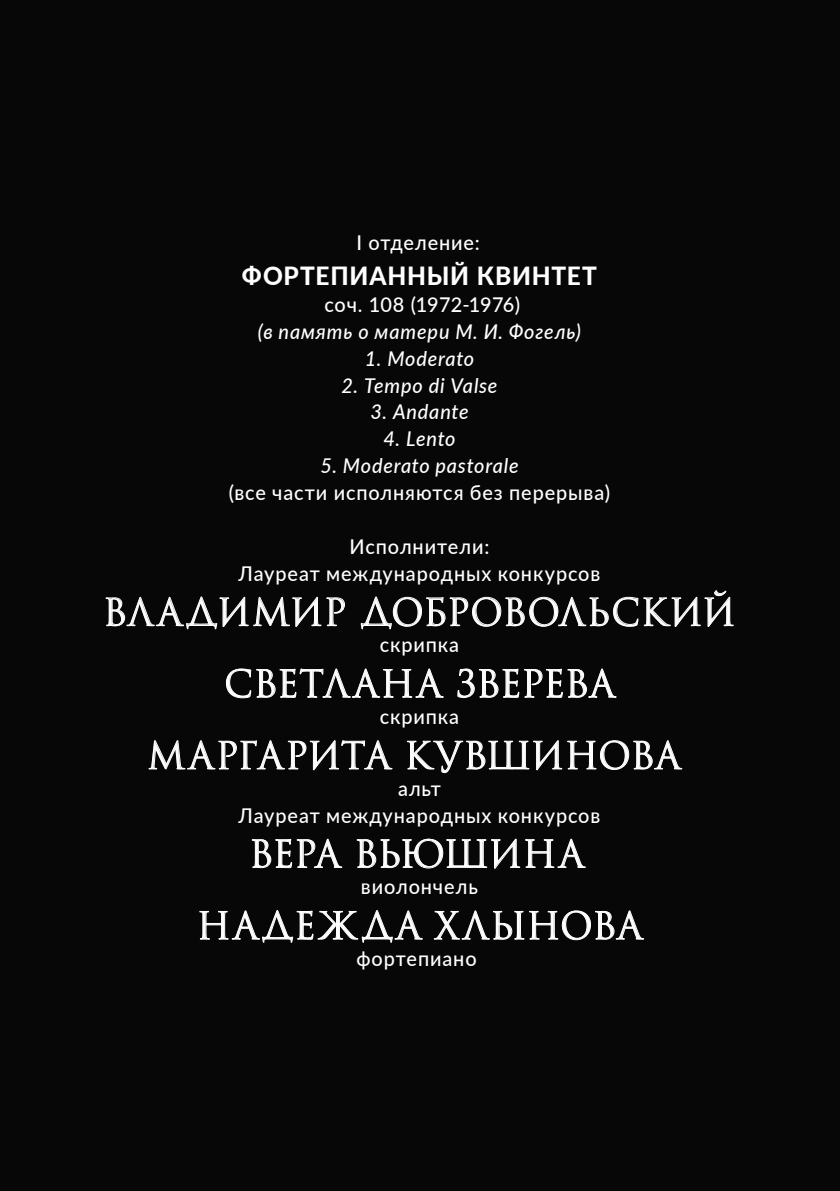
<style>
.page{position:relative;width:840px;height:1191px;background:#fff}
.page>*{position:absolute;margin:0;border:0;box-sizing:border-box;transform-origin:0 0}
.t1{font:36.8px "Romul";letter-spacing:.005em;color:#fff}
.t2{font:36.8px "Romul";letter-spacing:.04em;color:#fff}
.t3{font:800 25px "Lato";letter-spacing:.03em;color:#fff}
.t4{font:500 20.4px/26.8px "Lato";letter-spacing:.045em;color:#fff;text-align:center}
.t5{font:italic 500 20.4px "Lato";letter-spacing:.04em;color:#fff}
.t6{font:500 20.4px "Lato";letter-spacing:.01em;color:#fff}
</style>
<div class="page">
<div style="left:0;top:0;width:839px;height:1191px;background:#070707"></div>
<svg style="left:105px;top:596px;width:240px;height:34px"></svg>
<svg style="left:360px;top:590px;width:373px;height:40px"></svg>
<svg style="left:226px;top:668px;width:218px;height:31px"></svg>
<svg style="left:457px;top:668px;width:159px;height:31px"></svg>
<svg style="left:148px;top:740px;width:244px;height:31px"></svg>
<svg style="left:407px;top:740px;width:275px;height:34px"></svg>
<svg style="left:251px;top:838px;width:91px;height:31px"></svg>
<svg style="left:356px;top:838px;width:230px;height:31px"></svg>
<svg style="left:199px;top:910px;width:224px;height:33px"></svg>
<svg style="left:433px;top:910px;width:211px;height:31px"></svg>
<p class="t4" style="left:356px;top:228px;width:125px">I отделение:</p>
<p class="t3" style="left:242px;top:257px;width:356px">ФОРТЕПИАННЫЙ КВИНТЕТ</p>
<p class="t6" style="left:324px;top:290px;width:197px">соч. 108 (1972-1976)</p>
<p class="t5" style="left:258px;top:317px;width:324px">(в память о матери М. И. Фогель)</p>
<p class="t5" style="left:364px;top:343px;width:111px">1. Moderato</p>
<p class="t5" style="left:341px;top:370px;width:157px">2. Tempo di Valse</p>
<p class="t5" style="left:370px;top:397px;width:100px">3. Andante</p>
<p class="t5" style="left:383px;top:424px;width:73px">4. Lento</p>
<p class="t5" style="left:320px;top:451px;width:199px">5. Moderato pastorale</p>
<p class="t4" style="left:229px;top:478px;width:382px">(все части исполняются без перерыва)</p>
<p class="t4" style="left:238px;top:532px;width:363px">Исполнители:<br>Лауреат международных конкурсов</p>
<h1 class="t1" style="left:103px;top:590px;width:634px">Владимир ДОБРОВОЛЬСКИЙ</h1>
<p class="t4" style="left:379px;top:630px;width:81px">скрипка</p>
<h1 class="t1" style="left:224px;top:662px;width:392px">Светлана ЗВЕРЕВА</h1>
<p class="t4" style="left:379px;top:702px;width:81px">скрипка</p>
<h1 class="t1" style="left:147px;top:734px;width:534px">Маргарита КУВШИНОВА</h1>
<p class="t4" style="left:238px;top:774px;width:363px">альт<br>Лауреат международных конкурсов</p>
<h1 class="t1" style="left:249px;top:832px;width:336px">Вера ВЬЮШИНА</h1>
<p class="t4" style="left:361px;top:872px;width:118px">виолончель</p>
<h1 class="t2" style="left:196px;top:904px;width:447px">Надежда ХЛЫНОВА</h1>
<p class="t4" style="left:356px;top:944px;width:122px">фортепиано</p>
</div>
